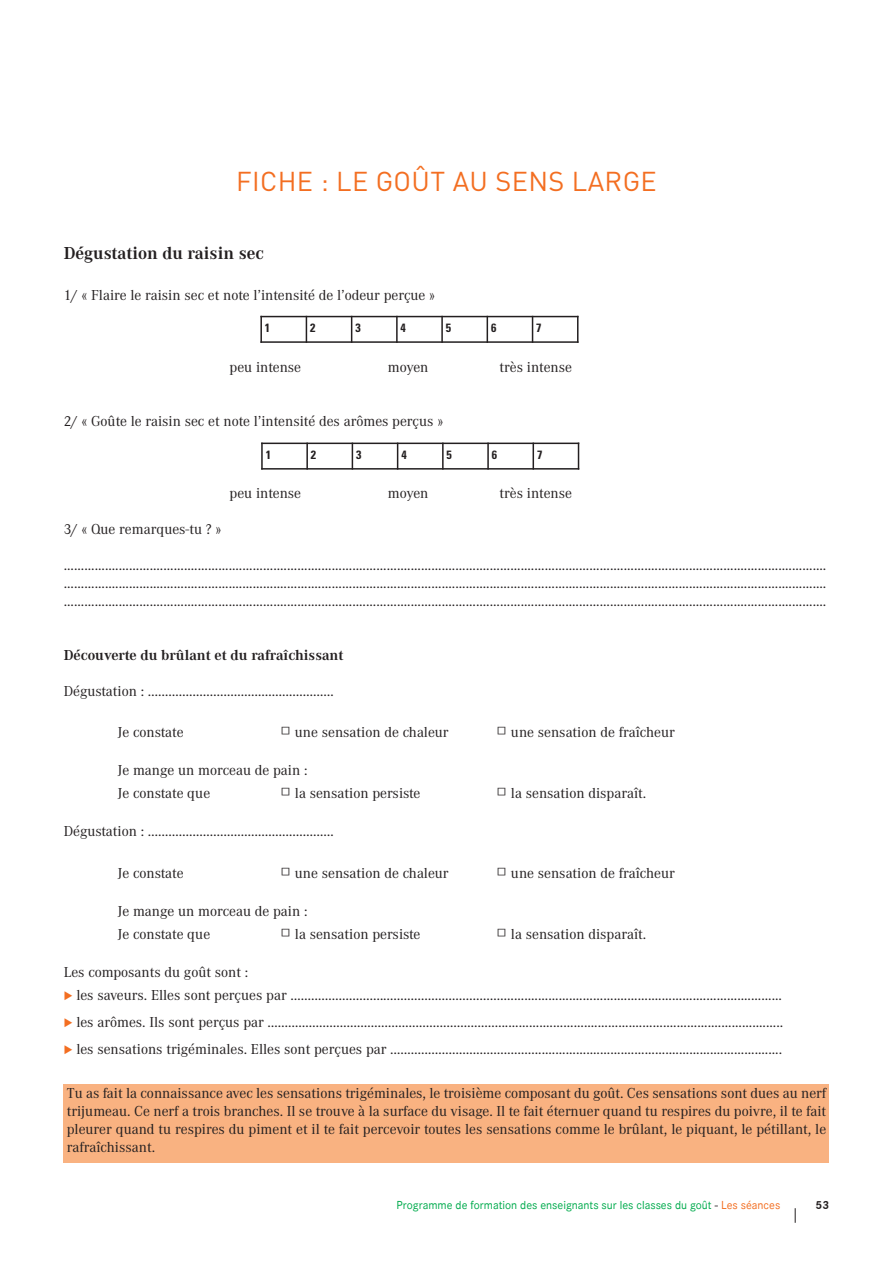
<style>
.page{position:relative;width:893px;height:1263px;background:#fff}
.page>*{position:absolute;margin:0;border:0;box-sizing:border-box;transform-origin:0 0}
.t1{font:27px "DIN";letter-spacing:.015em;color:#f36e21}
.t2{font:700 18px "Corporate A";color:#231f20}
.t3{font:15px/18px "Corporate A";color:#231f20}
.t4{font:700 15px "Corporate A";color:#231f20}
.t5{font:12px "Corporate S";color:#00ab4d}
.t6{font:700 condensed 12px "Univers";color:#231f20}
.t7{font:700 12px "Corporate S";color:#231f20}
.s1{font-family:"Lucida Grande";font-size:21px}
.s2{font-family:"Lucida Grande";font-size:10.5px;color:#f36e21}
.s3{color:#231f20}
.s4{color:#f36e21}
</style>
<div class="page">
<svg style="left:795px;top:1208px;width:1px;height:15px"></svg>
<div style="left:260px;top:315px;width:319px;height:29px;border:1px solid #fff"></div>
<hr style="left:260px;top:316px;width:2px;height:27px;background:#231f20">
<svg style="left:306px;top:317px;width:1px;height:24px"></svg>
<svg style="left:351px;top:317px;width:1px;height:24px"></svg>
<hr style="left:396px;top:316px;width:2px;height:27px;background:#231f20">
<hr style="left:441px;top:316px;width:2px;height:27px;background:#231f20">
<svg style="left:487px;top:317px;width:1px;height:24px"></svg>
<svg style="left:532px;top:317px;width:1px;height:24px"></svg>
<svg style="left:577px;top:317px;width:1px;height:24px"></svg>
<hr style="left:260px;top:316px;width:318px;height:1px;background:#231f20">
<hr style="left:260px;top:341px;width:318px;height:2px;background:#231f20">
<hr style="left:261px;top:443px;width:2px;height:27px;background:#231f20">
<hr style="left:306px;top:443px;width:2px;height:27px;background:#231f20">
<svg style="left:352px;top:444px;width:1px;height:24px"></svg>
<svg style="left:397px;top:444px;width:1px;height:24px"></svg>
<hr style="left:442px;top:443px;width:2px;height:27px;background:#231f20">
<hr style="left:487px;top:443px;width:2px;height:27px;background:#231f20">
<svg style="left:533px;top:444px;width:1px;height:24px"></svg>
<svg style="left:578px;top:444px;width:1px;height:24px"></svg>
<hr style="left:261px;top:443px;width:318px;height:1px;background:#231f20">
<hr style="left:261px;top:468px;width:318px;height:2px;background:#231f20">
<div style="left:64px;top:1084px;width:765px;height:79px;background:#f9b281"></div>
<h1 class="t1" style="left:236px;top:166px;width:422px">FICHE : LE GOÛT AU SENS LARGE</h1>
<p class="t2" style="left:64px;top:242px;width:201px">Dégustation du raisin sec</p>
<p class="t3" style="left:64px;top:286px;width:373px">1/ « Flaire le raisin sec et note l’intensité de l’odeur perçue »</p>
<p class="t6" style="left:265px;top:324px;width:7px">1</p>
<p class="t6" style="left:310px;top:324px;width:7px">2</p>
<p class="t6" style="left:355px;top:324px;width:7px">3</p>
<p class="t6" style="left:401px;top:324px;width:7px">4</p>
<p class="t6" style="left:446px;top:324px;width:7px">5</p>
<p class="t6" style="left:491px;top:324px;width:7px">6</p>
<p class="t6" style="left:536px;top:324px;width:7px">7</p>
<p class="t3" style="left:230px;top:358px;width:73px">peu intense</p>
<p class="t3" style="left:388px;top:358px;width:42px">moyen</p>
<p class="t3" style="left:500px;top:358px;width:74px">très intense</p>
<p class="t3" style="left:64px;top:412px;width:381px">2/ « Goûte le raisin sec et note l’intensité des arômes perçus »</p>
<p class="t6" style="left:266px;top:450px;width:7px">1</p>
<p class="t6" style="left:311px;top:450px;width:7px">2</p>
<p class="t6" style="left:356px;top:450px;width:7px">3</p>
<p class="t6" style="left:401px;top:450px;width:7px">4</p>
<p class="t6" style="left:447px;top:450px;width:7px">5</p>
<p class="t6" style="left:492px;top:450px;width:7px">6</p>
<p class="t6" style="left:537px;top:450px;width:7px">7</p>
<p class="t3" style="left:230px;top:484px;width:73px">peu intense</p>
<p class="t3" style="left:388px;top:484px;width:42px">moyen</p>
<p class="t3" style="left:500px;top:484px;width:74px">très intense</p>
<p class="t3" style="left:64px;top:520px;width:159px">3/ « Que remarques-tu ? »</p>
<p class="t3" style="left:64px;top:556px;width:764px;text-align:justify">.............................................................................................................................................................................................................................. .............................................................................................................................................................................................................................. ..............................................................................................................................................................................................................................</p>
<p class="t4" style="left:64px;top:646px;width:281px">Découverte du brûlant et du rafraîchissant</p>
<p class="t3" style="left:64px;top:682px;width:271px">Dégustation : ………………………………………………</p>
<p class="t3" style="left:118px;top:723px;width:67px">Je constate</p>
<p class="t3" style="left:280px;top:723px;width:170px"><span class="s1">□</span> une sensation de chaleur</p>
<p class="t3" style="left:496px;top:723px;width:180px"><span class="s1">□</span> une sensation de fraîcheur</p>
<p class="t3" style="left:118px;top:758px;width:191px;line-height:23.2px">Je mange un morceau de pain :<br>Je constate que</p>
<p class="t3" style="left:280px;top:784px;width:142px"><span class="s1">□</span> la sensation persiste</p>
<p class="t3" style="left:496px;top:784px;width:152px"><span class="s1">□</span> la sensation disparaît.</p>
<p class="t3" style="left:64px;top:822px;width:271px">Dégustation : ………………………………………………</p>
<p class="t3" style="left:118px;top:863px;width:67px">Je constate</p>
<p class="t3" style="left:280px;top:863px;width:170px"><span class="s1">□</span> une sensation de chaleur</p>
<p class="t3" style="left:496px;top:863px;width:180px"><span class="s1">□</span> une sensation de fraîcheur</p>
<p class="t3" style="left:118px;top:899px;width:191px;line-height:23.2px">Je mange un morceau de pain :<br>Je constate que</p>
<p class="t3" style="left:280px;top:925px;width:142px"><span class="s1">□</span> la sensation persiste</p>
<p class="t3" style="left:496px;top:925px;width:152px"><span class="s1">□</span> la sensation disparaît.</p>
<p class="t3" style="left:64px;top:960px;width:720px;line-height:23px">Les composants du goût sont :<br><span class="s2">►</span> les saveurs. Elles sont perçues par ………………………………………………………................................................................................</p>
<p class="t3" style="left:64px;top:1008px;width:721px;line-height:27px"><span class="s2">►</span> les arômes. Ils sont perçus par ……………………………………………………………................................................................................. <span class="s2">►</span> les sensations trigéminales. Elles sont perçues par ……………………………………........................................................................</p>
<p class="t3" style="left:67px;top:1084px;width:761px;text-align:justify">Tu as fait la connaissance avec les sensations trigéminales, le troisième composant du goût. Ces sensations sont dues au nerf trijumeau. Ce nerf a trois branches. Il se trouve à la surface du visage. Il te fait éternuer quand tu respires du poivre, il te fait pleurer quand tu respires du piment et il te fait percevoir toutes les sensations comme le brûlant, le piquant, le pétillant, le rafraîchissant.</p>
<p class="t5" style="left:397px;top:1198px;width:385px">Programme de formation des enseignants sur les classes du goût <span class="s3">-</span> <span class="s4">Les séances</span></p>
<p class="t7" style="left:815px;top:1198px;width:15px">53</p>
</div>
